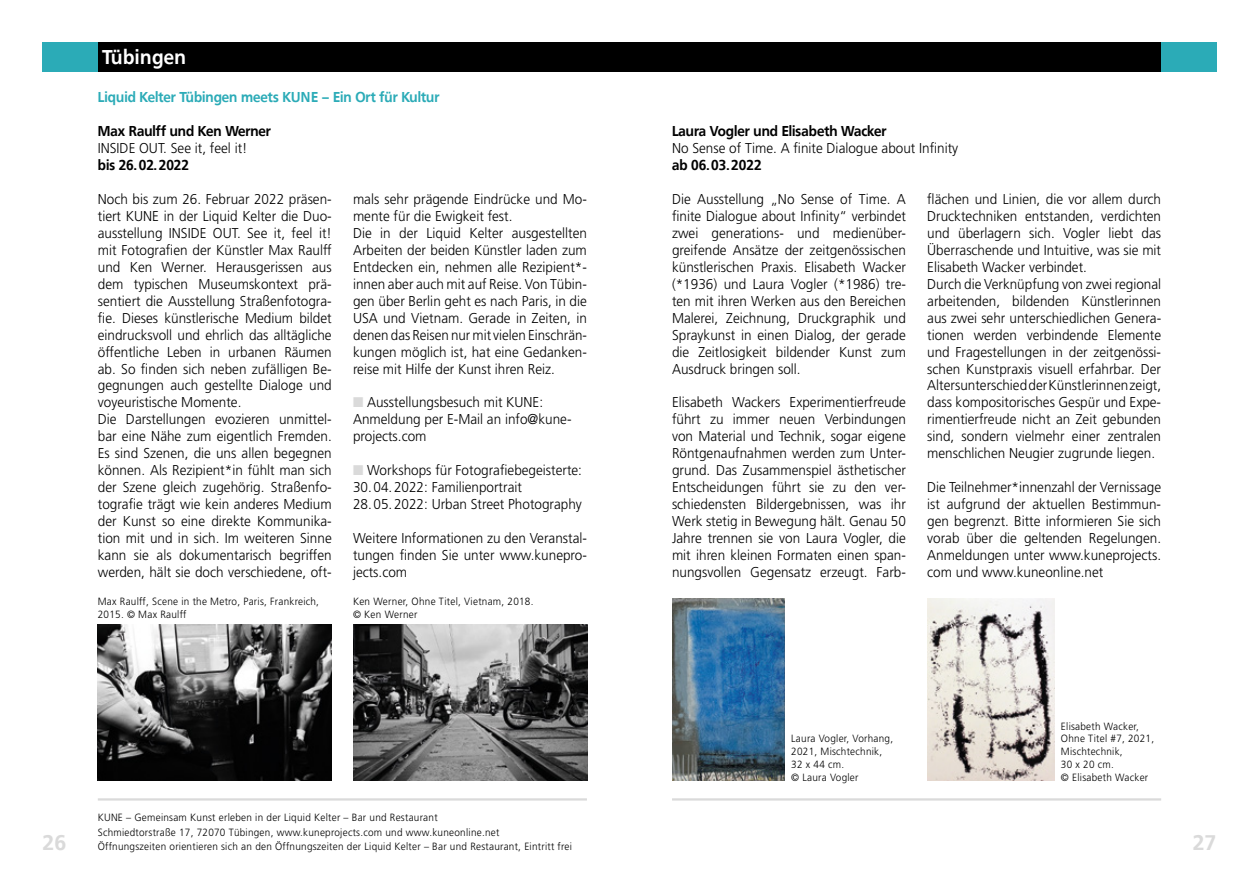
<style>
.page{position:relative;width:1259px;height:893px;background:#fff}
.page>*{position:absolute;margin:0;border:0;box-sizing:border-box;transform-origin:0 0}
.t1{font:700 21px "Frutiger BSK";color:#dadada}
.t2{font:700 19.8px "Frutiger BSK";letter-spacing:.025em;color:#fff;scale:.95 1}
.t3{font:300 14.25px/17px "Frutiger";color:#000;scale:.95 1}
.t4{font:700 14.25px "Frutiger BSK";color:#000;scale:.95 1}
.t5{font:700 14.25px "Frutiger BSK";color:#2babb7;scale:.95 1}
.t6{font:300 10.5px/12.8px "Frutiger";letter-spacing:.025em;color:#000;scale:.95 1}
.s1{color:#dadada}
</style>
<div class="page">
<hr style="left:98px;top:798px;width:489px;height:2px;background:#dadada">
<hr style="left:672px;top:798px;width:489px;height:2px;background:#dadada">
<div style="left:98px;top:43px;width:531px;height:29px;background:#000"></div>
<div style="left:629px;top:43px;width:532px;height:29px;background:#000"></div>
<div style="left:43px;top:43px;width:55px;height:29px;background:#2babb7"></div>
<img style="left:353px;top:624px;width:234px;height:157px">
<img style="left:98px;top:624px;width:234px;height:157px">
<img style="left:927px;top:598px;width:127px;height:183px">
<img style="left:672px;top:598px;width:113px;height:183px">
<div style="left:1161px;top:43px;width:55px;height:29px;background:#2babb7"></div>
<h2 class="t2" style="left:102px;top:45px;width:90px">Tübingen</h2>
<p class="t5" style="left:98px;top:89px;width:361px">Liquid Kelter Tübingen meets KUNE – Ein Ort für Kultur</p>
<p class="t4" style="left:98px;top:123px;width:184px">Max Raulff und Ken Werner</p>
<p class="t3" style="left:98px;top:140px;width:159px">INSIDE OUT. See it, feel it!</p>
<p class="t4" style="left:98px;top:157px;width:98px">bis 26.02.2022</p>
<p class="t3" style="left:353px;top:191px;width:248px">mals sehr prägende Eindrücke und Mo&shy;mente für die Ewigkeit fest.<br>Die in der Liquid Kelter ausgestellten Arbeiten der beiden Künstler laden zum Entdecken ein, nehmen alle Rezipient*- innen aber auch mit auf Reise. Von Tübin&shy;gen über Berlin geht es nach Paris, in die USA und Vietnam. Gerade in Zeiten, in denen das Reisen nur mit vielen Einschrän&shy;kungen möglich ist, hat eine Gedanken&shy;reise mit Hilfe der Kunst ihren Reiz.</p>
<p class="t3" style="left:353px;top:394px;width:231px"><span class="s1">■</span> Ausstellungsbesuch mit KUNE:<br>Anmeldung per E-Mail an info@kune&shy;projects.com</p>
<p class="t3" style="left:353px;top:462px;width:242px"><span class="s1">■</span> Workshops für Fotografiebegeisterte:<br>30.04.2022: Familienportrait<br>28.05.2022: Urban Street Photography</p>
<p class="t3" style="left:353px;top:530px;width:248px;text-align:justify">Weitere Informationen zu den Veranstal&shy;tungen finden Sie unter www.kunepro&shy;jects.com</p>
<p class="t6" style="left:353px;top:595px;width:191px">Ken Werner, Ohne Titel, Vietnam, 2018. © Ken Werner</p>
<p class="t3" style="left:98px;top:191px;width:248px">Noch bis zum 26. Februar 2022 präsen&shy;tiert KUNE in der Liquid Kelter die Duo&shy;ausstellung INSIDE OUT. See it, feel it! mit Fotografien der Künstler Max Raulff und Ken Werner. Herausgerissen aus dem typischen Museumskontext prä&shy;sentiert die Ausstellung Straßenfotogra&shy;fie. Dieses künstlerische Medium bildet eindrucksvoll und ehrlich das alltägliche öffentliche Leben in urbanen Räumen ab. So finden sich neben zufälligen Be&shy;gegnungen auch gestellte Dialoge und voyeuristische Momente.<br>Die Darstellungen evozieren unmittel&shy;bar eine Nähe zum eigentlich Fremden.<br>Es sind Szenen, die uns allen begegnen können. Als Rezipient*in fühlt man sich der Szene gleich zugehörig. Straßenfo&shy;tografie trägt wie kein anderes Medium der Kunst so eine direkte Kommunika&shy;tion mit und in sich. Im weiteren Sinne kann sie als dokumentarisch begriffen werden, hält sie doch verschiedene, oft-</p>
<p class="t6" style="left:98px;top:595px;width:234px">Max Raulff, Scene in the Metro, Paris, Frankreich,<br>2015. © Max Raulff</p>
<p class="t4" style="left:672px;top:123px;width:227px">Laura Vogler und Elisabeth Wacker</p>
<p class="t3" style="left:672px;top:140px;width:303px">No Sense of Time. A finite Dialogue about Infinity</p>
<p class="t4" style="left:672px;top:157px;width:96px">ab 06.03.2022</p>
<p class="t3" style="left:927px;top:191px;width:248px">flächen und Linien, die vor allem durch Drucktechniken entstanden, verdichten und überlagern sich. Vogler liebt das Überraschende und Intuitive, was sie mit Elisabeth Wacker verbindet.<br>Durch die Verknüpfung von zwei regional arbeitenden, bildenden Künstlerinnen aus zwei sehr unterschiedlichen Genera&shy;tionen werden verbindende Elemente und Fragestellungen in der zeitgenössi&shy;schen Kunstpraxis visuell erfahrbar. Der Altersunterschied der Künstlerinnen zeigt, dass kompositorisches Gespür und Expe&shy;rimentierfreude nicht an Zeit gebunden sind, sondern vielmehr einer zentralen menschlichen Neugier zugrunde liegen.</p>
<p class="t3" style="left:927px;top:479px;width:248px;text-align:justify">Die Teilnehmer*innenzahl der Vernissage ist aufgrund der aktuellen Bestimmun&shy;gen begrenzt. Bitte informieren Sie sich vorab über die geltenden Regelungen.<br>Anmeldungen unter www.kuneprojects. com und www.kuneonline.net</p>
<p class="t3" style="left:672px;top:191px;width:248px;text-align:justify">Die Ausstellung „No Sense of Time. A finite Dialogue about Infinity“ verbindet zwei generations- und medienüber&shy;greifende Ansätze der zeitgenössischen künstlerischen Praxis. Elisabeth Wacker (*1936) und Laura Vogler (*1986) tre&shy;ten mit ihren Werken aus den Bereichen Malerei, Zeichnung, Druckgraphik und Spraykunst in einen Dialog, der gerade die Zeitlosigkeit bildender Kunst zum Ausdruck bringen soll.</p>
<p class="t3" style="left:672px;top:394px;width:248px;text-align:justify">Elisabeth Wackers Experimentierfreude führt zu immer neuen Verbindungen von Material und Technik, sogar eigene Röntgenaufnahmen werden zum Unter&shy;grund. Das Zusammenspiel ästhetischer Entscheidungen führt sie zu den ver&shy;schiedensten Bildergebnissen, was ihr Werk stetig in Bewegung hält. Genau 50<br>Jahre trennen sie von Laura Vogler, die mit ihren kleinen Formaten einen span&shy;nungsvollen Gegensatz erzeugt. Farb-</p>
<p class="t6" style="left:791px;top:732px;width:109px">Laura Vogler, Vorhang,<br>2021, Mischtechnik,<br>32 x 44 cm.<br>© Laura Vogler</p>
<p class="t6" style="left:1061px;top:720px;width:100px">Elisabeth Wacker,<br>Ohne Titel #7, 2021,<br>Mischtechnik,<br>30 x 20 cm.<br>© Elisabeth Wacker</p>
<p class="t6" style="left:98px;top:810px;width:501px;line-height:14.9px">KUNE – Gemeinsam Kunst erleben in der Liquid Kelter – Bar und Restaurant<br>Schmiedtorstraße 17, 72070 Tübingen, www.kuneprojects.com und www.kuneonline.net<br>Öffnungszeiten orientieren sich an den Öffnungszeiten der Liquid Kelter – Bar und Restaurant, Eintritt frei</p>
<h1 class="t1" style="left:43px;top:830px;width:25px">26</h1>
<h1 class="t1" style="left:1192px;top:830px;width:25px">27</h1>
</div>
